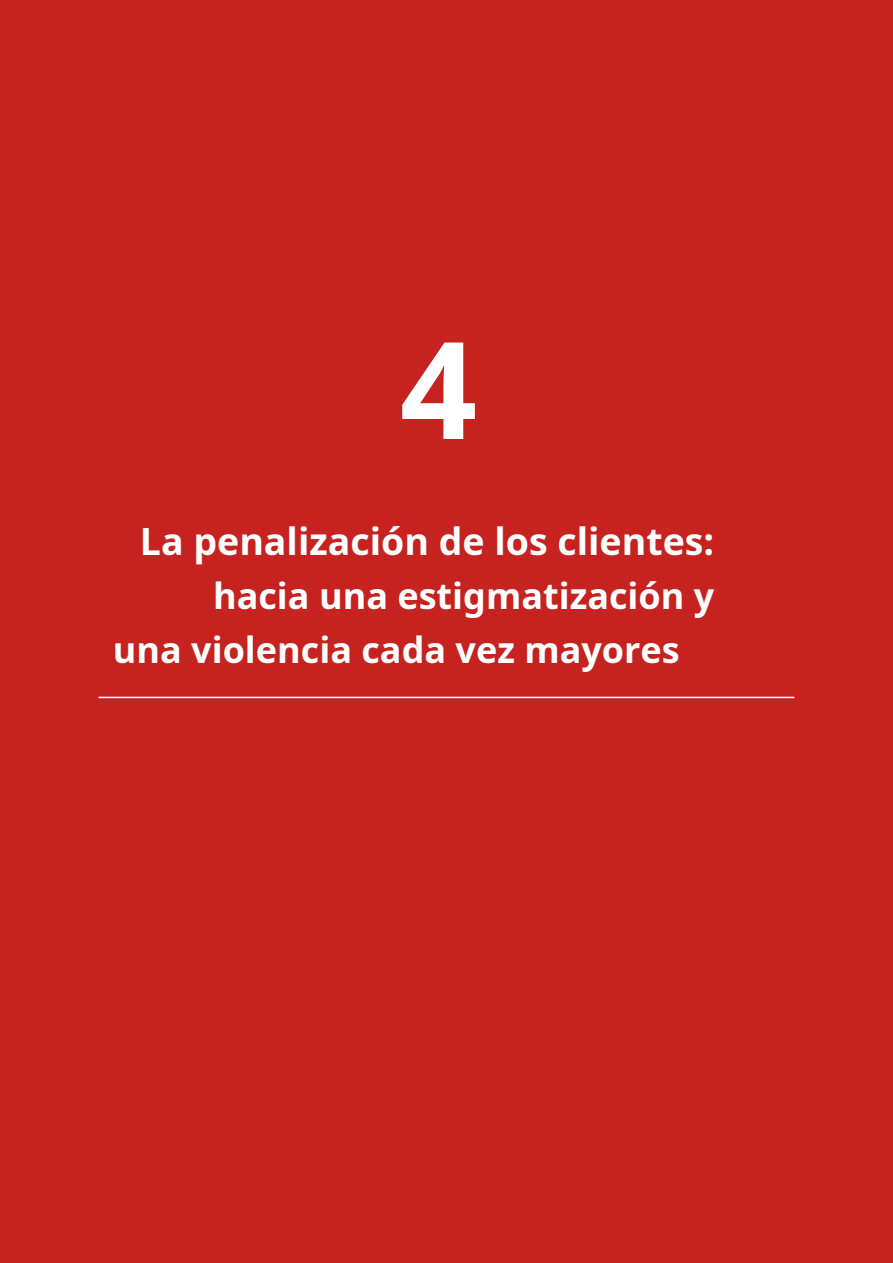
<style>
.page{position:relative;width:893px;height:1263px;background:#c6221f}
.page>*{position:absolute;margin:0;border:0;box-sizing:border-box;transform-origin:0 0}
.t1{font:700 135px "Noto Sans";color:#fff}
.t2{font:700 37.5px "Noto Sans";color:#fff}
.t3{font:700 36px/54px "Noto Sans";color:#fff}
</style>
<div class="page">
<hr style="left:99px;top:697px;width:695px;height:1px;background:#fff">
<h1 class="t1" style="left:400px;top:295px;width:79px">4</h1>
<p class="t2" style="left:140px;top:514px;width:576px">La penalización de los clientes:</p>
<p class="t3" style="left:113px;top:568px;width:603px;text-indent:100px">hacia una estigmatización y una violencia cada vez mayores</p>
</div>
